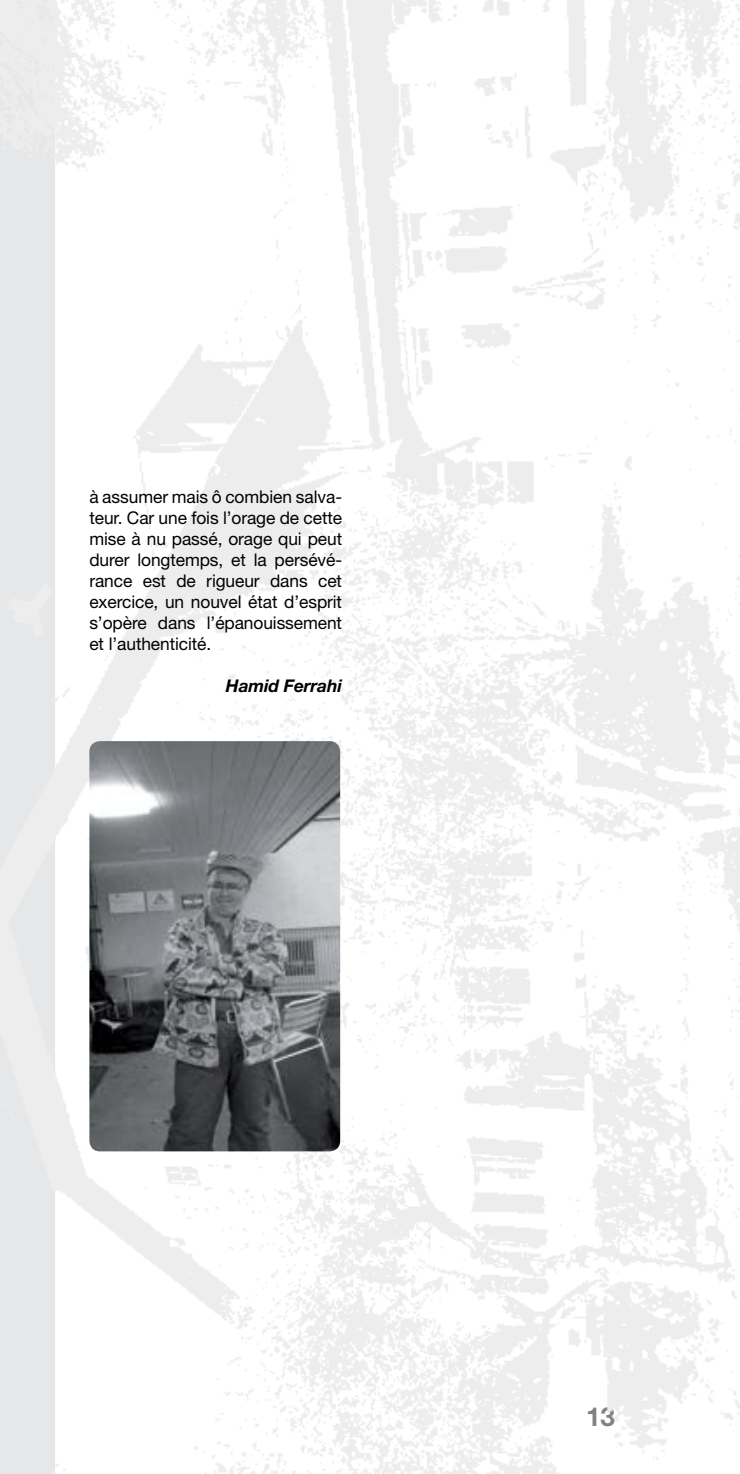
<style>
.page{position:relative;width:740px;height:1474px;background:#fff}
.page>*{position:absolute;margin:0;border:0;box-sizing:border-box;transform-origin:0 0}
.t1{font:700 26.25px "Helvetica Neue LT Std";color:#808285}
.t2{font:17.5px/21px "Helvetica Neue LT Std";letter-spacing:-.005em;color:#000;text-align:justify}
.t3{font:italic 700 17.5px "Helvetica Neue LT Std";letter-spacing:-.005em;color:#000}
</style>
<div class="page">
<img style="left:89px;top:741px;width:251px;height:410px">
<p class="t2" style="left:89px;top:485px;width:254px">à assumer mais ô combien salva&shy;teur. Car une fois l’orage de cette mise à nu passé, orage qui peut durer longtemps, et la persévé&shy;rance est de rigueur dans cet exercice, un nouvel état d’esprit s’opère dans l’épanouissement et l’authenticité.</p>
<p class="t3" style="left:226px;top:674px;width:118px">Hamid Ferrahi</p>
<h1 class="t1" style="left:585px;top:1400px;width:31px">13</h1>
</div>
